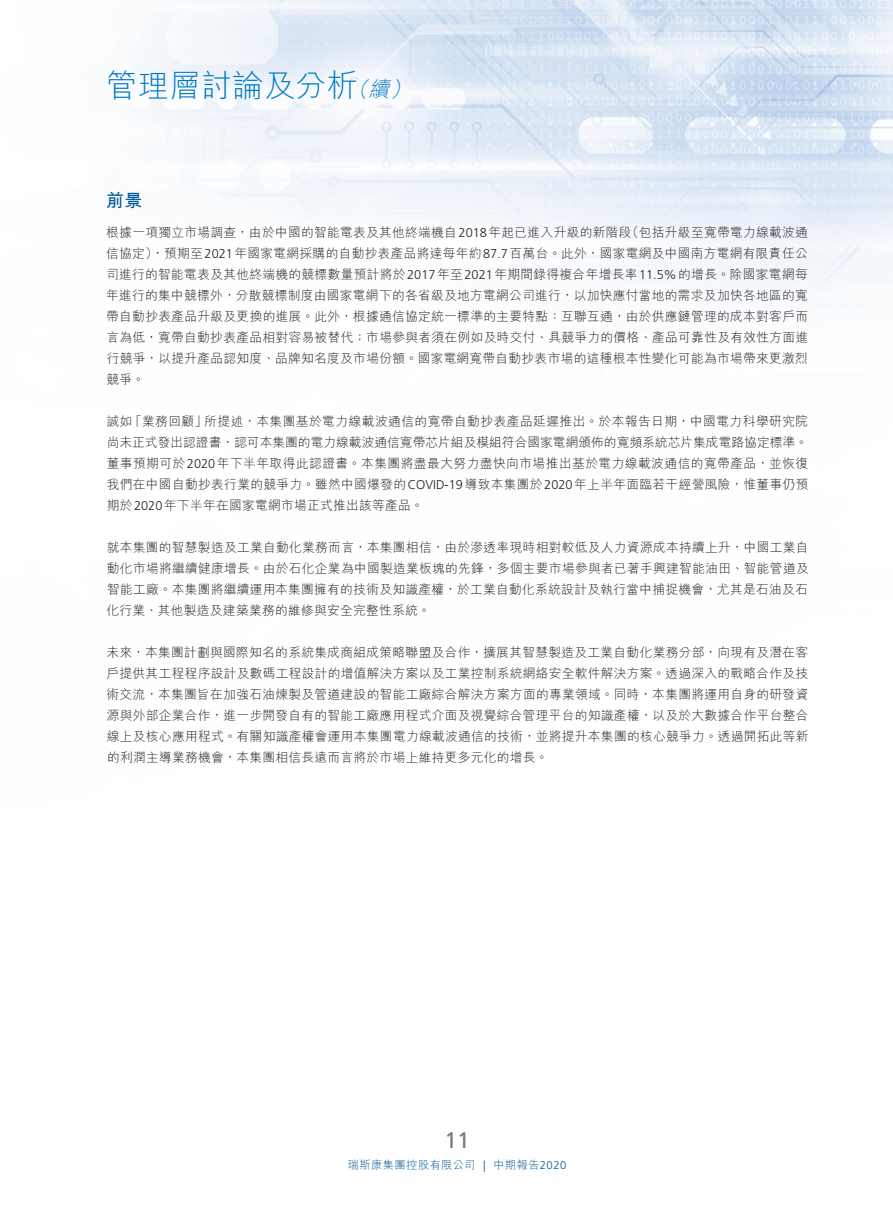
<style>
.page{position:relative;width:893px;height:1212px;background:#fff}
.page>*{position:absolute;margin:0;border:0;box-sizing:border-box;transform-origin:0 0}
.t1{font:300 31.5px "M Hei HK";color:#0079c2}
.t2{font:22.5px "Frutiger LT Std";color:#76787b}
.t3{font:700 18px "M Hei HK";color:#005a93}
.t4{font:300 12.75px/21px "M Hei HK";letter-spacing:.02em;color:#231f20;text-align:justify}
.t5{font:300 11.25px "M Hei HK";letter-spacing:.04em;color:#005a93}
.s1{font-style:italic;font-size:21px}
.s2{font-family:"Frutiger LT Std"}
</style>
<div class="page">
<img style="left:142px;top:0;width:751px;height:301px">
<h1 class="t1" style="left:106px;top:70px;width:311px">管理層討論及分析<span class="s1">（續）</span></h1>
<h3 class="t3" style="left:106px;top:188px;width:38px">前景</h3>
<p class="t4" style="left:106px;top:222px;width:704px">根據一項獨立市場調查，由於中國的智能電表及其他終端機自<span class="s2">2018</span>年起已進入升級的新階段（包括升級至寬帶電力線載波通信協定），預期至<span class="s2">2021</span>年國家電網採購的自動抄表產品將達每年約<span class="s2">87.7</span>百萬台。此外，國家電網及中國南方電網有限責任公司進行的智能電表及其他終端機的競標數量預計將於<span class="s2">2017</span>年至<span class="s2">2021</span>年期間錄得複合年增長率<span class="s2">11.5%</span>的增長。除國家電網每年進行的集中競標外，分散競標制度由國家電網下的各省級及地方電網公司進行，以加快應付當地的需求及加快各地區的寬帶自動抄表產品升級及更換的進展。此外，根據通信協定統一標準的主要特點：互聯互通，由於供應鏈管理的成本對客戶而言為低，寬帶自動抄表產品相對容易被替代；市場參與者須在例如及時交付、具競爭力的價格、產品可靠性及有效性方面進行競爭，以提升產品認知度、品牌知名度及市場份額。國家電網寬帶自動抄表市場的這種根本性變化可能為市場帶來更激烈競爭。</p>
<p class="t4" style="left:106px;top:411px;width:703px">誠如「業務回顧」所提述，本集團基於電力線載波通信的寬帶自動抄表產品延遲推出。於本報告日期，中國電力科學研究院尚未正式發出認證書，認可本集團的電力線載波通信寬帶芯片組及模組符合國家電網頒佈的寬頻系統芯片集成電路協定標準。董事預期可於<span class="s2">2020</span>年下半年取得此認證書。本集團將盡最大努力盡快向市場推出基於電力線載波通信的寬帶產品，並恢復我們在中國自動抄表行業的競爭力。雖然中國爆發的<span class="s2">COVID-19</span>導致本集團於<span class="s2">2020</span>年上半年面臨若干經營風險，惟董事仍預期於<span class="s2">2020</span>年下半年在國家電網市場正式推出該等產品。</p>
<p class="t4" style="left:106px;top:537px;width:704px">就本集團的智慧製造及工業自動化業務而言，本集團相信，由於滲透率現時相對較低及人力資源成本持續上升，中國工業自動化市場將繼續健康增長。由於石化企業為中國製造業板塊的先鋒，多個主要市場參與者已著手興建智能油田、智能管道及智能工廠。本集團將繼續運用本集團擁有的技術及知識產權，於工業自動化系統設計及執行當中捕捉機會，尤其是石油及石化行業、其他製造及建築業務的維修與安全完整性系統。</p>
<p class="t4" style="left:106px;top:642px;width:704px">未來，本集團計劃與國際知名的系統集成商組成策略聯盟及合作，擴展其智慧製造及工業自動化業務分部，向現有及潛在客戶提供其工程程序設計及數碼工程設計的增值解決方案以及工業控制系統網絡安全軟件解決方案。透過深入的戰略合作及技術交流，本集團旨在加強石油煉製及管道建設的智能工廠綜合解決方案方面的專業領域。同時，本集團將運用自身的研發資源與外部企業合作，進一步開發自有的智能工廠應用程式介面及視覺綜合管理平台的知識產權，以及於大數據合作平台整合線上及核心應用程式。有關知識產權會運用本集團電力線載波通信的技術，並將提升本集團的核心競爭力。透過開拓此等新的利潤主導業務機會，本集團相信長遠而言將於市場上維持更多元化的增長。</p>
<h2 class="t2" style="left:445px;top:1127px;width:27px">11</h2>
<p class="t5" style="left:348px;top:1159px;width:220px">瑞斯康集團控股有限公司 <span class="s2">|</span> 中期報告<span class="s2">2020</span></p>
</div>
